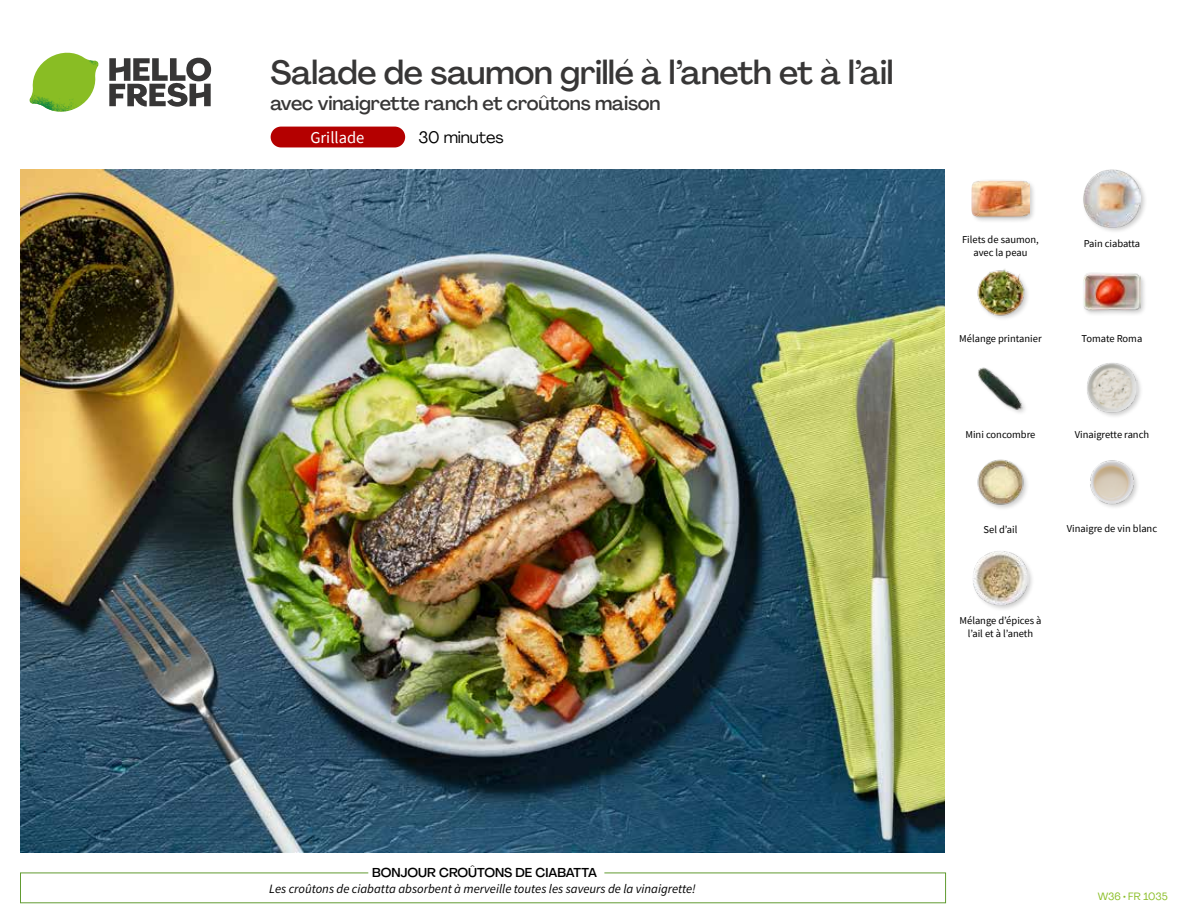
<style>
.page{position:relative;width:1188px;height:918px;background:#fff}
.page>*{position:absolute;margin:0;border:0;box-sizing:border-box;transform-origin:0 0}
.t1{font:500 33px "Agrandir";letter-spacing:-.01em;color:#373636}
.t2{font:500 19.5px "Agrandir";letter-spacing:-.01em;color:#373636}
.t3{font:16.5px "Agrandir";letter-spacing:-.01em;color:#000}
.t4{font:16.5px "Source Sans Pro";color:#fff}
.t5{font:italic 12.75px "Source Sans Pro";color:#000}
.t6{font:500 12.75px "Agrandir";color:#000}
.t7{font:10.5px/13.5px "Source Sans Pro";color:#000;text-align:center}
.t8{font:10.5px "Agrandir";color:#89bd24}
</style>
<div class="page">
<svg style="left:109px;top:57px;width:102px;height:50px"></svg>
<svg style="left:34px;top:53px;width:62px;height:40px"></svg>
<img style="left:67px;top:53px;width:32px;height:26px">
<img style="left:33px;top:75px;width:59px;height:11px">
<img style="left:29px;top:79px;width:61px;height:33px">
<img style="left:65px;top:86px;width:27px;height:25px">
<img style="left:21px;top:170px;width:924px;height:682px">
<div style="left:271px;top:127px;width:134px;height:20px;background:#b40000;border-radius:10px"></div>
<div style="left:972px;top:550px;width:62px;height:62px;background:#000;opacity:.2"></div>
<img style="left:973px;top:551px;width:55px;height:55px">
<img style="left:1090px;top:460px;width:48px;height:48px">
<img style="left:977px;top:459px;width:50px;height:50px">
<div style="left:1085px;top:361px;width:59px;height:58px;background:#000;opacity:.2"></div>
<img style="left:1086px;top:362px;width:51px;height:51px">
<img style="left:978px;top:367px;width:47px;height:46px">
<div style="left:1082px;top:272px;width:65px;height:45px;background:#000;opacity:.2"></div>
<img style="left:1083px;top:272px;width:58px;height:45px">
<img style="left:977px;top:269px;width:51px;height:50px">
<div style="left:1082px;top:169px;width:65px;height:65px;background:#000;opacity:.2"></div>
<img style="left:1083px;top:170px;width:58px;height:57px">
<div style="left:971px;top:179px;width:65px;height:45px;background:#000;opacity:.2"></div>
<img style="left:972px;top:179px;width:57px;height:45px">
<h1 class="t1" style="left:271px;top:52px;width:624px">Salade de saumon grillé à l’aneth et à l’ail</h1>
<h2 class="t2" style="left:271px;top:91px;width:391px">avec vinaigrette ranch et croûtons maison</h2>
<h3 class="t4" style="left:310px;top:127px;width:56px">Grillade</h3>
<h3 class="t3" style="left:418px;top:127px;width:87px">30 minutes</h3>
<p class="t7" style="left:962px;top:232px;width:78px">Filets de saumon, avec la peau</p>
<p class="t7" style="left:959px;top:331px;width:84px">Mélange printanier</p>
<p class="t7" style="left:1084px;top:237px;width:58px">Pain ciabatta</p>
<p class="t7" style="left:1082px;top:331px;width:62px">Tomate Roma</p>
<p class="t7" style="left:965px;top:427px;width:72px">Mini concombre</p>
<p class="t7" style="left:1075px;top:427px;width:76px">Vinaigrette ranch</p>
<p class="t7" style="left:984px;top:522px;width:35px">Sel d’ail</p>
<p class="t7" style="left:1067px;top:522px;width:92px">Vinaigre de vin blanc</p>
<p class="t7" style="left:960px;top:613px;width:83px">Mélange d’épices à l’ail et à l’aneth</p>
<p class="t6" style="left:372px;top:864px;width:226px">BONJOUR CROÛTONS DE CIABATTA</p>
<p class="t5" style="left:269px;top:881px;width:428px">Les croûtons de ciabatta absorbent à merveille toutes les saveurs de la vinaigrette!</p>
<p class="t8" style="left:1098px;top:890px;width:72px">W36 • FR 1035</p>
</div>
